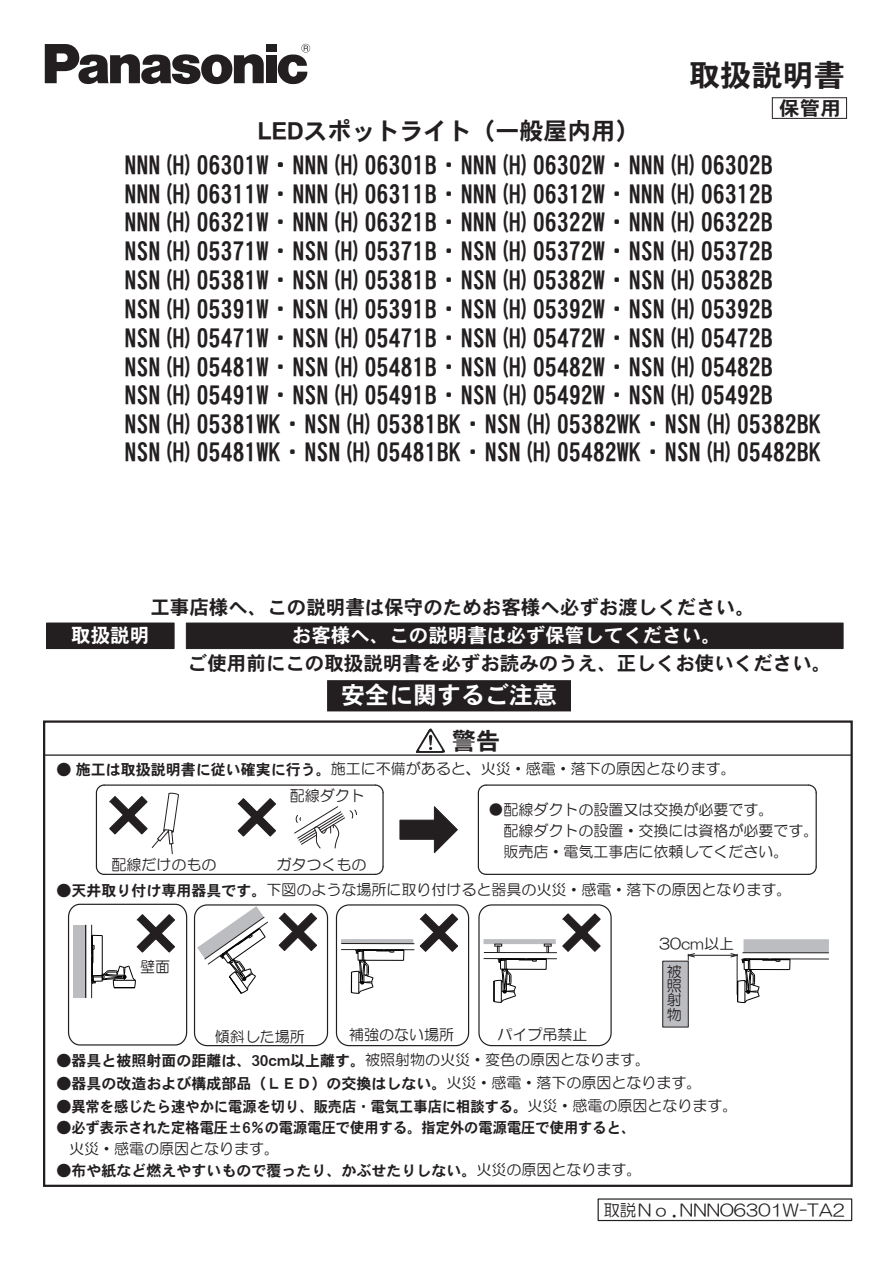
<style>
.page{position:relative;width:893px;height:1263px;background:#fff}
.page>*{position:absolute;margin:0;border:0;box-sizing:border-box;transform-origin:0 0}
.t1{font:30px "DFHS Gothic W7 WINP RKSJ H";color:#231f20;scale:1.04 1}
.t2{font:24px/28.8px "DFHS Gothic W7 WIN RKSJ H";color:#231f20;text-align:justify}
.t3{font:24px "DFHS Gothic W7 WINP RKSJ H";color:#231f20}
.t4{font:24px "DFHS Gothic W7 WINP RKSJ H";color:#fff}
.t5{font:19.5px "DFHS Gothic W7 WINP RKSJ H";color:#231f20}
.t6{font:19.5px "DFHS Gothic W7 WINP RKSJ H";color:#fff}
.t7{font:19.35px "DFHS Gothic W7 WINP RKSJ H";color:#231f20;scale:1.06 1}
.t8{font:16.5px "HG Maru Gothic MPRO";color:#231f20}
.t9{font:15px/22.5px "DFHS Gothic W7 WINP RKSJ H";color:#231f20}
.t10{font:15px/14.2px "HG Maru Gothic MPRO";color:#231f20}
.s1{font-family:"DFHS Gothic W7 WINP RKSJ H"}
.s2{font-family:"HG Maru Gothic MPRO"}
</style>
<div class="page">
<hr style="left:44px;top:754px;width:808px;height:2px;background:#231f20">
<svg style="left:416px;top:728px;width:29px;height:25px"></svg>
<div style="left:327px;top:680px;width:244px;height:31px;background:#231f20;border:2px solid #231f20"></div>
<div style="left:47px;top:623px;width:127px;height:25px;background:#231f20"></div>
<div style="left:46px;top:623px;width:128px;height:26px;border:1px solid #231f20"></div>
<div style="left:186px;top:623px;width:657px;height:26px;background:#231f20"></div>
<svg style="left:772px;top:98px;width:1px;height:20px"></svg>
<svg style="left:846px;top:98px;width:1px;height:20px"></svg>
<hr style="left:772px;top:118px;width:74px;height:1px;background:#231f20">
<hr style="left:772px;top:97px;width:74px;height:1px;background:#231f20">
<hr style="left:96px;top:793px;width:1px;height:74px;background:#231f20">
<hr style="left:104px;top:784px;width:271px;height:2px;background:#231f20">
<hr style="left:104px;top:874px;width:271px;height:1px;background:#231f20">
<svg style="left:400px;top:806px;width:58px;height:47px"></svg>
<hr style="left:486px;top:784px;width:322px;height:2px;background:#231f20">
<hr style="left:816px;top:793px;width:1px;height:74px;background:#231f20">
<hr style="left:478px;top:793px;width:1px;height:74px;background:#231f20">
<hr style="left:486px;top:874px;width:322px;height:1px;background:#231f20">
<hr style="left:382px;top:793px;width:2px;height:74px;background:#231f20">
<svg style="left:374px;top:784px;width:10px;height:10px"></svg>
<svg style="left:374px;top:865px;width:10px;height:10px"></svg>
<svg style="left:95px;top:865px;width:10px;height:10px"></svg>
<svg style="left:477px;top:784px;width:10px;height:10px"></svg>
<svg style="left:807px;top:784px;width:10px;height:10px"></svg>
<svg style="left:477px;top:865px;width:10px;height:10px"></svg>
<svg style="left:807px;top:865px;width:10px;height:10px"></svg>
<svg style="left:95px;top:784px;width:84px;height:70px"></svg>
<svg style="left:294px;top:806px;width:63px;height:43px"></svg>
<div style="left:73px;top:925px;width:13px;height:73px;background:#bcbdc0"></div>
<div style="left:598px;top:1198px;width:254px;height:23px;border:1px solid #231f20"></div>
<div style="left:266px;top:44px;width:10px;height:7px;background:#231f20"></div>
<div style="left:266px;top:55px;width:10px;height:28px;background:#231f20"></div>
<svg style="left:45px;top:44px;width:219px;height:40px"></svg>
<svg style="left:278px;top:44px;width:32px;height:40px"></svg>
<svg style="left:238px;top:798px;width:38px;height:38px"></svg>
<div style="left:194px;top:904px;width:134px;height:142px;border:1px solid #231f20;border-radius:13px"></div>
<svg style="left:279px;top:912px;width:38px;height:39px"></svg>
<div style="left:336px;top:904px;width:133px;height:142px;border:1px solid #231f20;border-radius:13px"></div>
<svg style="left:420px;top:913px;width:38px;height:39px"></svg>
<div style="left:43px;top:720px;width:810px;height:467px;border:2px solid #231f20"></div>
<div style="left:341px;top:939px;width:72px;height:5px;background:#bcbdc0"></div>
<div style="left:662px;top:961px;width:27px;height:66px;background:#bcbdc0;border:1px solid #231f20"></div>
<hr style="left:688px;top:955px;width:49px;height:1px;background:#231f20">
<svg style="left:687px;top:953px;width:8px;height:7px"></svg>
<div style="left:743px;top:939px;width:86px;height:14px;background:#bcbdc0"></div>
<hr style="left:85px;top:925px;width:1px;height:73px;background:#231f20">
<hr style="left:91px;top:925px;width:1px;height:73px;background:#231f20">
<svg style="left:91px;top:914px;width:84px;height:74px"></svg>
<svg style="left:197px;top:906px;width:71px;height:88px"></svg>
<hr style="left:341px;top:943px;width:73px;height:1px;background:#231f20">
<hr style="left:341px;top:949px;width:73px;height:1px;background:#231f20">
<svg style="left:351px;top:949px;width:54px;height:45px"></svg>
<hr style="left:742px;top:952px;width:87px;height:1px;background:#231f20">
<hr style="left:742px;top:958px;width:87px;height:1px;background:#231f20">
<svg style="left:730px;top:953px;width:61px;height:51px"></svg>
<div style="left:68px;top:904px;width:119px;height:141px;border:1px solid #231f20;border-radius:12px"></div>
<div style="left:478px;top:904px;width:134px;height:142px;border:1px solid #231f20;border-radius:13px"></div>
<svg style="left:562px;top:913px;width:39px;height:39px"></svg>
<div style="left:483px;top:939px;width:73px;height:5px;background:#bcbdc0"></div>
<hr style="left:484px;top:952px;width:73px;height:1px;background:#231f20">
<hr style="left:484px;top:958px;width:73px;height:1px;background:#231f20">
<svg style="left:493px;top:944px;width:58px;height:59px"></svg>
<p class="t1" style="left:689px;top:60px;width:151px">取扱説明書</p>
<p class="t3" style="left:257px;top:119px;width:384px">LEDスポットライト（一般屋内用）</p>
<p class="t7" style="left:779px;top:98px;width:60px">保管用</p>
<p class="t2" style="left:125px;top:150px;width:649px">NNN(H)06301W NNN(H)06301B・NNN(H)06302W・NNN(H)06302B NNN(H)06311W・NNN(H)06311B・NNN(H)06312W・NNN(H)06312B NNN(H)06321W・NNN(H)06321B・NNN(H)06322W・NNN(H)06322B NSN(H)05371W・NSN(H)05371B・NSN(H)05372W・NSN(H)05372B NSN(H)05381W・NSN(H)05381B・NSN(H)05382W・NSN(H)05382B</p>
<p class="t2" style="left:269px;top:150px;width:25px">・</p>
<p class="t2" style="left:125px;top:294px;width:649px">NSN(H)05391W・NSN(H)05391B・NSN(H)05392W・NSN(H)05392B NSN(H)05471W・NSN(H)05471B・NSN(H)05472W・NSN(H)05472B NSN(H)05481W・NSN(H)05481B・NSN(H)05482W・NSN(H)05482B</p>
<p class="t2" style="left:125px;top:381px;width:649px">NSN(H)05491W・NSN(H)05491B・NSN(H)05492W・NSN(H)05492B</p>
<p class="t2" style="left:125px;top:409px;width:697px">NSN(H)05381WK・NSN(H)05381BK・NSN(H)05382WK・NSN(H)05382BK</p>
<p class="t2" style="left:125px;top:437px;width:697px">NSN(H)05481WK・NSN(H)05481BK・NSN(H)05482WK・NSN(H)05482BK</p>
<p class="t5" style="left:150px;top:598px;width:606px">工事店様へ、この説明書は保守のためお客様へ必ずお渡しください。</p>
<p class="t6" style="left:71px;top:626px;width:79px">取扱説明</p>
<p class="t6" style="left:292px;top:626px;width:430px">お客様へ、この説明書は必ず保管してください。</p>
<p class="t4" style="left:341px;top:683px;width:217px">安全に関するご注意</p>
<p class="t5" style="left:188px;top:653px;width:645px">ご使用前にこの取扱説明書を必ずお読みのうえ、正しくお使いください。</p>
<p class="t3" style="left:452px;top:729px;width:49px">警告</p>
<p class="t10" style="left:56px;top:762px;width:681px"><span class="s1">● 施工は取扱説明書に従い確実に行う。</span>施工に不備があると、火災・感電・落下の原因となります。</p>
<p class="t10" style="left:290px;top:788px;width:76px">配線ダクト</p>
<p class="t10" style="left:111px;top:857px;width:256px">配線だけのもの　　　　ガタつくもの</p>
<p class="t10" style="left:503px;top:799px;width:316px;line-height:21px;text-indent:-15px">●配線ダクトの設置又は交換が必要です。<br>配線ダクトの設置・交換には資格が必要です。販売店・電気工事店に依頼してください。</p>
<p class="t10" style="left:56px;top:882px;width:736px"><span class="s1">●天井取り付け専用器具です。</span>下図のような場所に取り付けると器具の火災・感電・落下の原因となります。</p>
<p class="t10" style="left:140px;top:959px;width:31px">壁面</p>
<p class="t10" style="left:215px;top:1029px;width:91px">傾斜した場所</p>
<p class="t10" style="left:349px;top:1027px;width:106px">補強のない場所</p>
<p class="t10" style="left:498px;top:1027px;width:91px">パイプ吊禁止</p>
<p class="t9" style="left:56px;top:1050px;width:595px">●器具と被照射面の距離は、30cm以上離す<span class="s2">　被照射物の火災・変色の原因となります。</span></p>
<p class="t9" style="left:350px;top:1050px;width:16px">。</p>
<p class="t10" style="left:659px;top:936px;width:76px">30cm以上</p>
<p class="t10" style="left:667px;top:964px;width:16px;text-align:justify">被照射物</p>
<p class="t9" style="left:56px;top:1073px;width:646px">●器具の改造および構成部品（ＬＥＤ）の交換はしない。<span class="s2">火災・感電・落下の原因となります。</span></p>
<p class="t9" style="left:56px;top:1095px;width:682px">●異常を感じたら速やかに電源を切り、販売店・電気工事店に相談する。<span class="s2">火災・感電の原因となります。</span></p>
<p class="t9" style="left:69px;top:1116px;width:567px;text-indent:-13px">●必ず表示された定格電圧±6％の電源電圧で使用する。指定外の電源電圧で使用すると、<span class="s2">火災・感電の原因となります。</span></p>
<p class="t9" style="left:56px;top:1160px;width:586px">●布や紙など燃えやすいもので覆ったり、かぶせたりしない。<span class="s2">火災の原因となります。</span></p>
<p class="t8" style="left:603px;top:1201px;width:243px">取説Ｎｏ．NNNO6301W-TA2</p>
</div>
